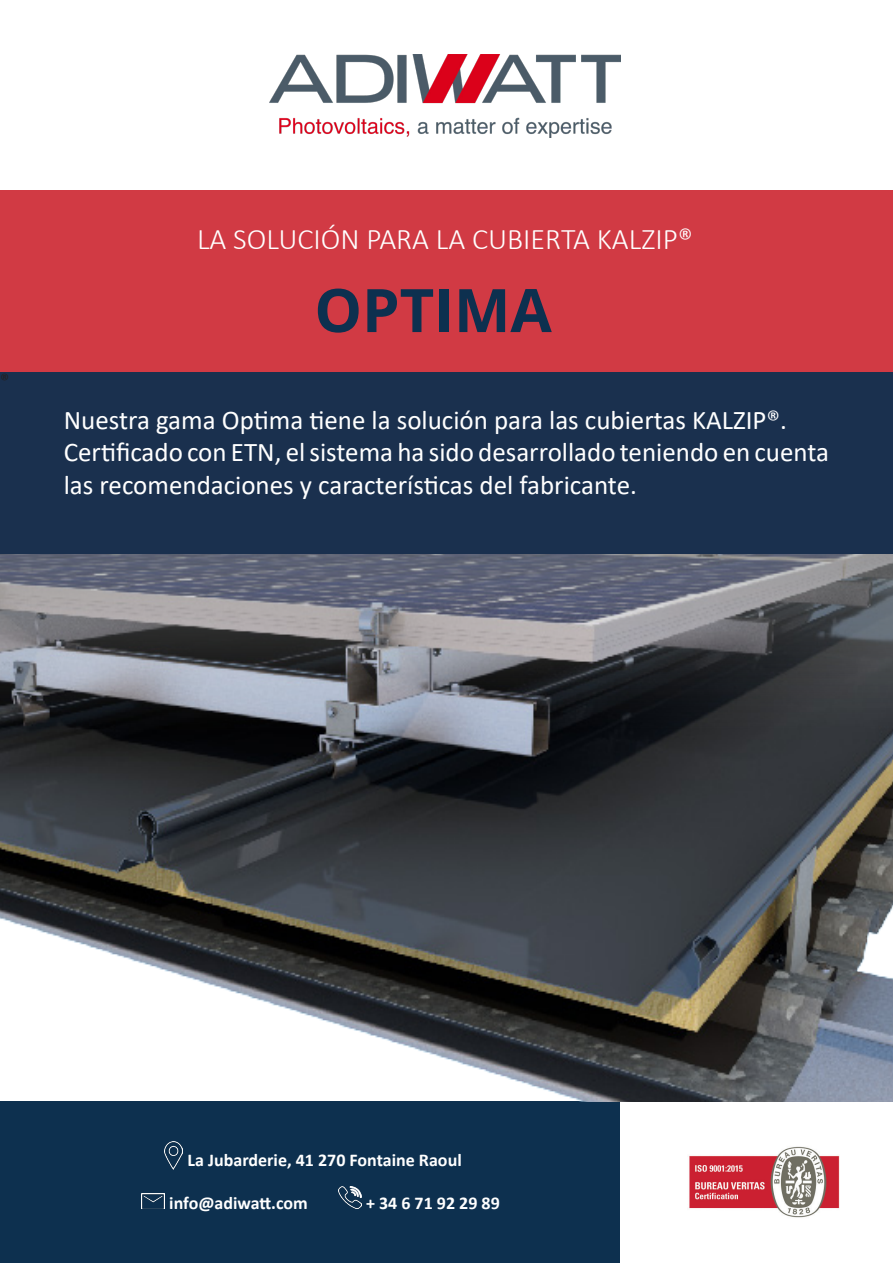
<style>
.page{position:relative;width:893px;height:1263px;background:#fff}
.page>*{position:absolute;margin:0;border:0;box-sizing:border-box;transform-origin:0 0}
.t1{font:700 60px "Open Sans";color:#0d304f}
.t2{font:300 30px "Calibri";color:#fff}
.t3{font:27px/32.4px "Calibri";color:#fff}
.t4{font:700 18px "Calibri";color:#fff}
.t5{font:18px "Calibri";color:#231f20}
</style>
<div class="page">
<div style="left:0;top:191px;width:893px;height:181px;background:#d13a44"></div>
<div style="left:0;top:1101px;width:621px;height:162px;background:#0d304f"></div>
<img style="left:219px;top:987px;width:674px;height:114px">
<img style="left:689px;top:1146px;width:151px;height:72px">
<img style="left:0;top:554px;width:893px;height:433px">
<img style="left:269px;top:54px;width:352px;height:83px">
<div style="left:0;top:372px;width:893px;height:182px;background:#1a304e"></div>
<p class="t5" style="left:0;top:367px;width:11px">®</p>
<p class="t2" style="left:197px;top:220px;width:498px">LA SOLUCIÓN PARA LA CUBIERTA KALZIP®</p>
<p class="t1" style="left:314px;top:268px;width:239px">OPTIMA</p>
<p class="t3" style="left:64px;top:403px;width:725px">Nuestra gama Optima tiene la solución para las cubiertas KALZIP®.</p>
<p class="t3" style="left:64px;top:436px;width:767px">Certificado con ETN, el sistema ha sido desarrollado teniendo en cuenta las recomendaciones y características del fabricante.</p>
<p class="t4" style="left:188px;top:1147px;width:276px">La Jubarderie, 41 270 Fontaine Raoul</p>
<p class="t4" style="left:169px;top:1190px;width:140px">info@adiwatt.com</p>
<p class="t4" style="left:259px;top:1190px;width:13px">t</p>
<p class="t4" style="left:366px;top:1190px;width:135px">+ 34 6 71 92 29 89</p>
<p class="t4" style="left:366px;top:1190px;width:115px">02-54-23-39-90</p>
</div>
